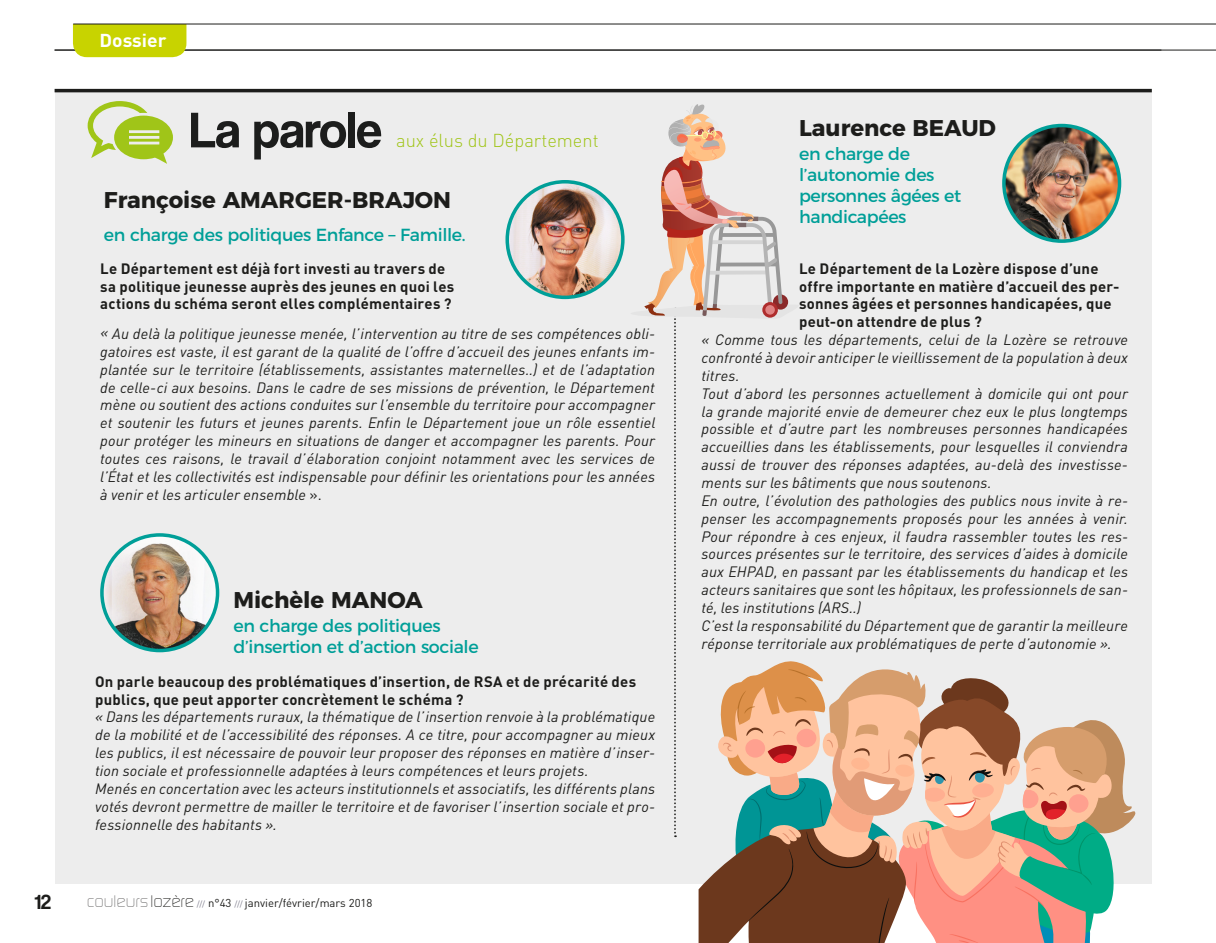
<style>
.page{position:relative;width:1216px;height:943px;background:#fff}
.page>*{position:absolute;margin:0;border:0;box-sizing:border-box;transform-origin:0 0}
.t1{font:52.15px "Coolvetica Rg";color:#1c1d1c}
.t2{font:700 22.75px "Montserrat";color:#1d1d1b}
.t3{font:21px "Coolvetica Rg";color:#1d1d1b}
.t4{font:300 18.55px "DINOT";color:#a0c518}
.t5{font:700 18.55px "DINOT";color:#fff;scale:1.04 1}
.t6{font:17.5px/21px "Montserrat";letter-spacing:-.02em;color:#009f98}
.t7{font:italic 14.88px/17.8px "DINOT";letter-spacing:.01em;color:#1d1d1b}
.t8{font:700 14.88px/17.8px "DINOT";letter-spacing:.015em;color:#1d1d1b}
.t9{font:11.38px "DINOT";color:#1d1d1b}
.s1{font-style:normal}
.s2{font-family:"Digital Sans EF";font-weight:300;font-size:17.5px;color:#706f6f}
.s3{font-family:"Digital Sans EF";font-weight:300;font-size:17.5px}
.s4{font-size:8.4px;color:#82808f}
</style>
<div class="page">
<div style="left:55px;top:89px;width:1096px;height:794px;background:#ededed"></div>
<hr style="left:55px;top:89px;width:1096px;height:3px;background:#1d1d1b">
<img style="left:507px;top:182px;width:116px;height:115px;border-radius:58px">
<div style="left:505px;top:180px;width:119px;height:119px;border:4px solid #009f98;border-radius:50%"></div>
<hr style="left:55px;top:50px;width:1160px;height:1px;background:#1d1d1b">
<svg style="left:616px;top:104px;width:519px;height:839px"></svg>
<img style="left:102px;top:535px;width:115px;height:115px;border-radius:58px">
<div style="left:100px;top:533px;width:119px;height:119px;border:4px solid #009f98;border-radius:50%"></div>
<img style="left:1003px;top:125px;width:116px;height:116px;border-radius:58px">
<div style="left:1002px;top:124px;width:119px;height:119px;border:4px solid #009f98;border-radius:50%"></div>
<svg style="left:88px;top:101px;width:85px;height:63px"></svg>
<div style="left:73px;top:25px;width:113px;height:32px;background:#c8d300"></div>
<hr style="left:73px;top:24px;width:1142px;height:1px;background:#1d1d1b">
<p class="t5" style="left:100px;top:28px;width:66px">Dossier</p>
<h1 class="t1" style="left:190px;top:99px;width:193px">La parole</h1>
<p class="t4" style="left:396px;top:128px;width:204px">aux élus du Département</p>
<h2 class="t2" style="left:104px;top:182px;width:348px">Françoise AMARGER-BRAJON</h2>
<p class="t6" style="left:104px;top:223px;width:363px">en charge des politiques Enfance – Famille.</p>
<p class="t8" style="left:100px;top:259px;width:355px">Le Département est déjà fort investi au travers de sa politique jeunesse auprès des jeunes en quoi les actions du schéma seront elles complémentaires ?</p>
<p class="t7" style="left:100px;top:324px;width:556px;text-align:justify">« Au delà la politique jeunesse menée, l’intervention au titre de ses compétences obli&shy;gatoires est vaste, il est garant de la qualité de l’offre d’accueil des jeunes enfants im&shy;plantée sur le territoire (établissements, assistantes maternelles..) et de l’adaptation de celle-ci aux besoins. Dans le cadre de ses missions de prévention, le Département mène ou soutient des actions conduites sur l’ensemble du territoire pour accompagner et soutenir les futurs et jeunes parents. Enfin le Département joue un rôle essentiel pour protéger les mineurs en situations de danger et accompagner les parents. Pour toutes ces raisons, le travail d’élaboration conjoint notamment avec les services de l’État et les collectivités est indispensable pour définir les orientations pour les années à venir et les articuler ensemble <span class="s1">».</span></p>
<h2 class="t2" style="left:233px;top:581px;width:191px">Michèle MANOA</h2>
<p class="t6" style="left:233px;top:614px;width:247px">en charge des politiques d’insertion et d’action sociale</p>
<p class="t8" style="left:95px;top:672px;width:542px">On parle beaucoup des problématiques d’insertion, de RSA et de précarité des publics, que peut apporter concrètement le schéma ?</p>
<p class="t7" style="left:95px;top:707px;width:561px">« Dans les départements ruraux, la thématique de l’insertion renvoie à la problématique de la mobilité et de l’accessibilité des réponses. A ce titre, pour accompagner au mieux les publics, il est nécessaire de pouvoir leur proposer des réponses en matière d’inser&shy;tion sociale et professionnelle adaptées à leurs compétences et leurs projets.<br>Menés en concertation avec les acteurs institutionnels et associatifs, les différents plans votés devront permettre de mailler le territoire et de favoriser l’insertion sociale et pro&shy;fessionnelle des habitants ».</p>
<h3 class="t3" style="left:35px;top:890px;width:18px">12</h3>
<p class="t9" style="left:87px;top:896px;width:287px"><span class="s2">couleurs</span> <span class="s3">lozère</span> <span class="s4">///</span> n°43 <span class="s4">///</span> janvier/février/mars 2018</p>
<h2 class="t2" style="left:799px;top:109px;width:198px">Laurence BEAUD</h2>
<p class="t6" style="left:799px;top:142px;width:164px">en charge de l’autonomie des personnes âgées et handicapées</p>
<p class="t8" style="left:799px;top:259px;width:322px">Le Département de la Lozère dispose d’une offre importante en matière d’accueil des per&shy;sonnes âgées et personnes handicapées, que peut-on attendre de plus ?</p>
<p class="t7" style="left:701px;top:330px;width:428px">« Comme tous les départements, celui de la Lozère se retrouve confronté à devoir anticiper le vieillissement de la population à deux titres.<br>Tout d’abord les personnes actuellement à domicile qui ont pour la grande majorité envie de demeurer chez eux le plus longtemps possible et d’autre part les nombreuses personnes handicapées accueillies dans les établissements, pour lesquelles il conviendra aussi de trouver des réponses adaptées, au-delà des investisse&shy;ments sur les bâtiments que nous soutenons.<br>En outre, l’évolution des pathologies des publics nous invite à re&shy;penser les accompagnements proposés pour les années à venir.<br>Pour répondre à ces enjeux, il faudra rassembler toutes les res&shy;sources présentes sur le territoire, des services d’aides à domicile aux EHPAD, en passant par les établissements du handicap et les acteurs sanitaires que sont les hôpitaux, les professionnels de san&shy;té, les institutions (ARS..)<br>C’est la responsabilité du Département que de garantir la meilleure réponse territoriale aux problématiques de perte d’autonomie ».</p>
</div>
